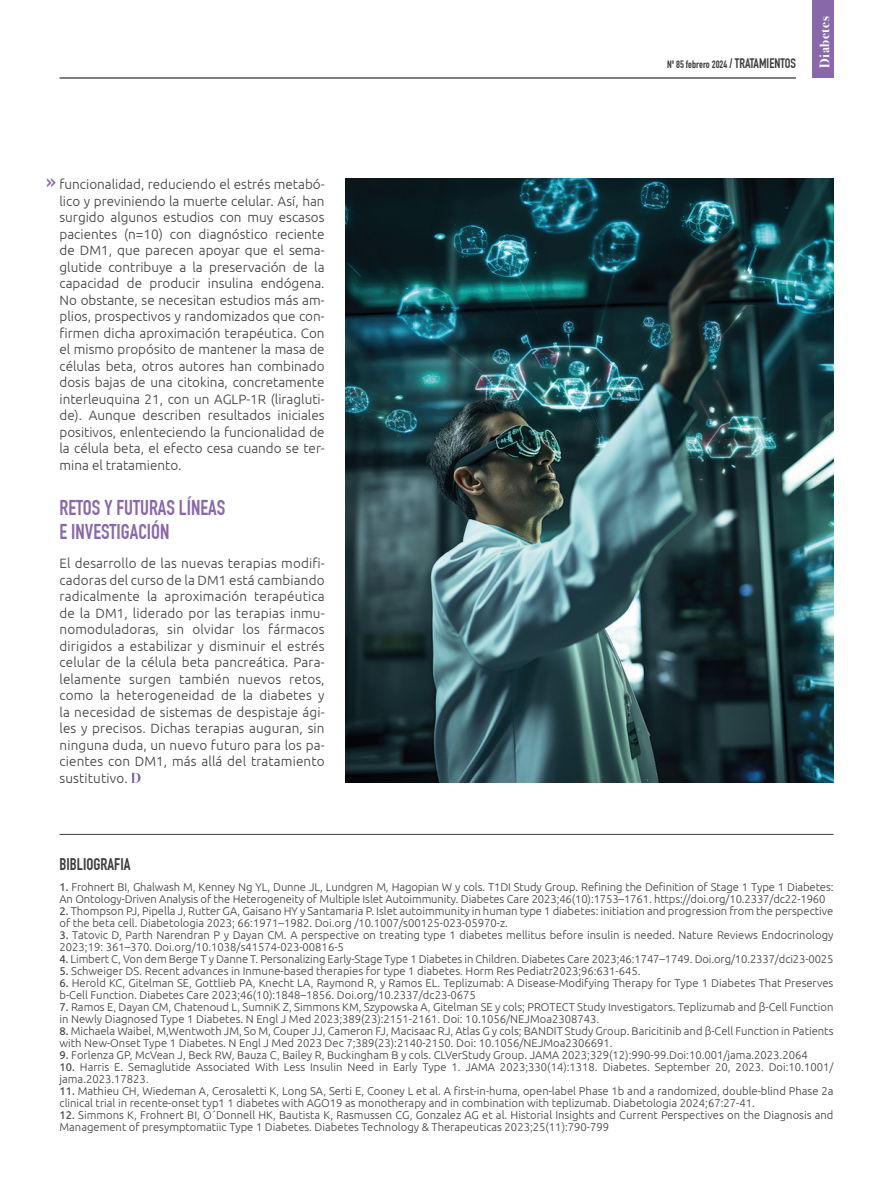
<style>
.page{position:relative;width:893px;height:1191px;background:#fff}
.page>*{position:absolute;margin:0;border:0;box-sizing:border-box;transform-origin:0 0}
.t1{font:22.5px "DIN Engschrift Std";color:#8968aa}
.t2{font:21px/24px "DIN Engschrift Std";color:#8968aa}
.t3{font:16.5px "DIN Engschrift Std";color:#3c3c3b}
.t4{font:300 13.5px/16.5px "Ubuntu";letter-spacing:.005em;color:#3c3c3b;text-align:justify}
.t5{font:700 13.5px "Bodoni Svty Two ITCTT";letter-spacing:.04em;color:#fff}
.t6{font:300 11.25px/12px "Ubuntu";color:#3c3c3b}
.t7{font:10.5px "DIN Engschrift Std";color:#3c3c3b}
.s1{font-size:13.5px}
.s2{font-weight:400}
</style>
<div class="page">
<hr style="left:60px;top:78px;width:736px;height:1px;background:#000">
<div style="left:812px;top:0;width:21px;height:78px;background:#8968aa"></div>
<svg style="left:131px;top:773px;width:10px;height:10px"></svg>
<hr style="left:60px;top:834px;width:773px;height:1px;background:#3c3c3b">
<img style="left:346px;top:178px;width:487px;height:605px">
<p class="t4" style="left:60px;top:176px;width:267px">funcionalidad, reduciendo el estrés metabó&shy;lico y previniendo la muerte celular. Así, han surgido algunos estudios con muy escasos pacientes (n=10) con diagnóstico reciente de DM1, que parecen apoyar que el sema&shy;glutide contribuye a la preservación de la capacidad de producir insulina endógena.<br>No obstante, se necesitan estudios más am&shy;plios, prospectivos y randomizados que con&shy;firmen dicha aproximación terapéutica. Con el mismo propósito de mantener la masa de células beta, otros autores han combinado dosis bajas de una citokina, concretamente interleuquina 21, con un AGLP-1R (liragluti&shy;de). Aunque describen resultados iniciales positivos, enlenteciendo la funcionalidad de la célula beta, el efecto cesa cuando se ter&shy;mina el tratamiento.</p>
<h2 class="t2" style="left:60px;top:496px;width:167px">RETOS Y FUTURAS LÍNEAS<br>E INVESTIGACIÓN</h2>
<p class="t4" style="left:60px;top:555px;width:267px">El desarrollo de las nuevas terapias modifi&shy;cadoras del curso de la DM1 está cambiando radicalmente la aproximación terapéutica de la DM1, liderado por las terapias inmu&shy;nomoduladoras, sin olvidar los fármacos dirigidos a estabilizar y disminuir el estrés celular de la célula beta pancreática. Para&shy;lelamente surgen también nuevos retos, como la heterogeneidad de la diabetes y la necesidad de sistemas de despistaje ági&shy;les y precisos. Dichas terapias auguran, sin ninguna duda, un nuevo futuro para los pa&shy;cientes con DM1, más allá del tratamiento sustitutivo.</p>
<h1 class="t1" style="left:46px;top:168px;width:11px">»</h1>
<p class="t7" style="left:667px;top:58px;width:130px">Nº 85 febrero 2024 <span class="s1">/ TRATAMIENTOS</span></p>
<p class="t5" style="left:813px;top:68px;width:53px;rotate:-90deg">Diabetes</p>
<h3 class="t3" style="left:60px;top:854px;width:72px">BIBLIOGRAFIA</h3>
<p class="t6" style="left:60px;top:880px;width:775px"><span class="s2">1.</span> Frohnert BI, Ghalwash M, Kenney Ng YL, Dunne JL, Lundgren M, Hagopian W y cols. T1DI Study Group. Refining the Definition of Stage 1 Type 1 Diabetes:<br>An Ontology-Driven Analysis of the Heterogeneity of Multiple Islet Autoimmunity. Diabetes Care 2023;46(10):1753–1761. https://doi.org/10.2337/dc22-1960</p>
<p class="t6" style="left:60px;top:904px;width:775px"><span class="s2">2.</span> Thompson PJ, Pipella J, Rutter GA, Gaisano HY y Santamaria P. Islet autoimmunity in human type 1 diabetes: initiation and progression from the perspective of the beta cell. Diabetologia 2023; 66:1971–1982. Doi.org /10.1007/s00125-023-05970-z.</p>
<p class="t6" style="left:60px;top:928px;width:775px"><span class="s2">3.</span> Tatovic D, Parth Narendran P y Dayan CM. A perspective on treating type 1 diabetes mellitus before insulin is needed. Nature Reviews Endocrinology<br>2023;19: 361–370. Doi.org/10.1038/s41574-023-00816-5</p>
<p class="t6" style="left:60px;top:952px;width:775px"><span class="s2">4.</span> Limbert C, Von dem Berge T y Danne T. Personalizing Early-Stage Type 1 Diabetes in Children. Diabetes Care 2023;46:1747–1749. Doi.org/10.2337/dci23-0025</p>
<p class="t6" style="left:60px;top:964px;width:583px"><span class="s2">5.</span> Schweiger DS. Recent advances in Inmune-based therapies for type 1 diabetes. Horm Res Pediatr2023;96:631-645.</p>
<p class="t6" style="left:60px;top:976px;width:775px"><span class="s2">6.</span> Herold KC, Gitelman SE, Gottlieb PA, Knecht LA, Raymond R, y Ramos EL. Teplizumab: A Disease-Modifying Therapy for Type 1 Diabetes That Preserves b-Cell Function. Diabetes Care 2023;46(10):1848–1856. Doi.org/10.2337/dc23-0675</p>
<p class="t6" style="left:60px;top:1000px;width:775px"><span class="s2">7.</span> Ramos E, Dayan CM, Chatenoud L, SumniK Z, Simmons KM, Szypowska A, Gitelman SE y cols; PROTECT Study Investigators. Teplizumab and β-Cell Function in Newly Diagnosed Type 1 Diabetes. N Engl J Med 2023;389(23):2151-2161. Doi: 10.1056/NEJMoa2308743.</p>
<p class="t6" style="left:60px;top:1024px;width:775px"><span class="s2">8.</span> Michaela Waibel, M,Wentwoth JM, So M, Couper JJ, Cameron FJ, Macisaac RJ, Atlas G y cols; BANDIT Study Group. Baricitinib and β-Cell Function in Patients with New-Onset Type 1 Diabetes. N Engl J Med 2023 Dec 7;389(23):2140-2150. Doi: 10.1056/NEJMoa2306691.</p>
<p class="t6" style="left:60px;top:1048px;width:750px"><span class="s2">9.</span> Forlenza GP, McVean J, Beck RW, Bauza C, Bailey R, Buckingham B y cols. CLVerStudy Group. JAMA 2023;329(12):990-99.Doi:10.001/jama.2023.2064</p>
<p class="t6" style="left:60px;top:1060px;width:775px"><span class="s2">10.</span> Harris E. Semaglutide Associated With Less Insulin Need in Early Type 1. JAMA 2023;330(14):1318. Diabetes. September 20, 2023. Doi:10.1001/ jama.2023.17823.</p>
<p class="t6" style="left:60px;top:1084px;width:775px"><span class="s2">11.</span> Mathieu CH, Wiedeman A, Cerosaletti K, Long SA, Serti E, Cooney L et al. A first-in-huma, open-label Phase 1b and a randomized, double-blind Phase 2a clinical trial in recente-onset typ1 1 diabetes with AGO19 as monotherapy and in combination with teplizumab. Diabetologia 2024;67:27-41.</p>
<p class="t6" style="left:60px;top:1108px;width:775px"><span class="s2">12.</span> Simmons K, Frohnert BI, O´Donnell HK, Bautista K, Rasmussen CG, Gonzalez AG et al. Historial Insights and Current Perspectives on the Diagnosis and<br>Management of presymptomatiic Type 1 Diabetes. Diabetes Technology &amp; Therapeuticas 2023;25(11):790-799</p>
</div>
